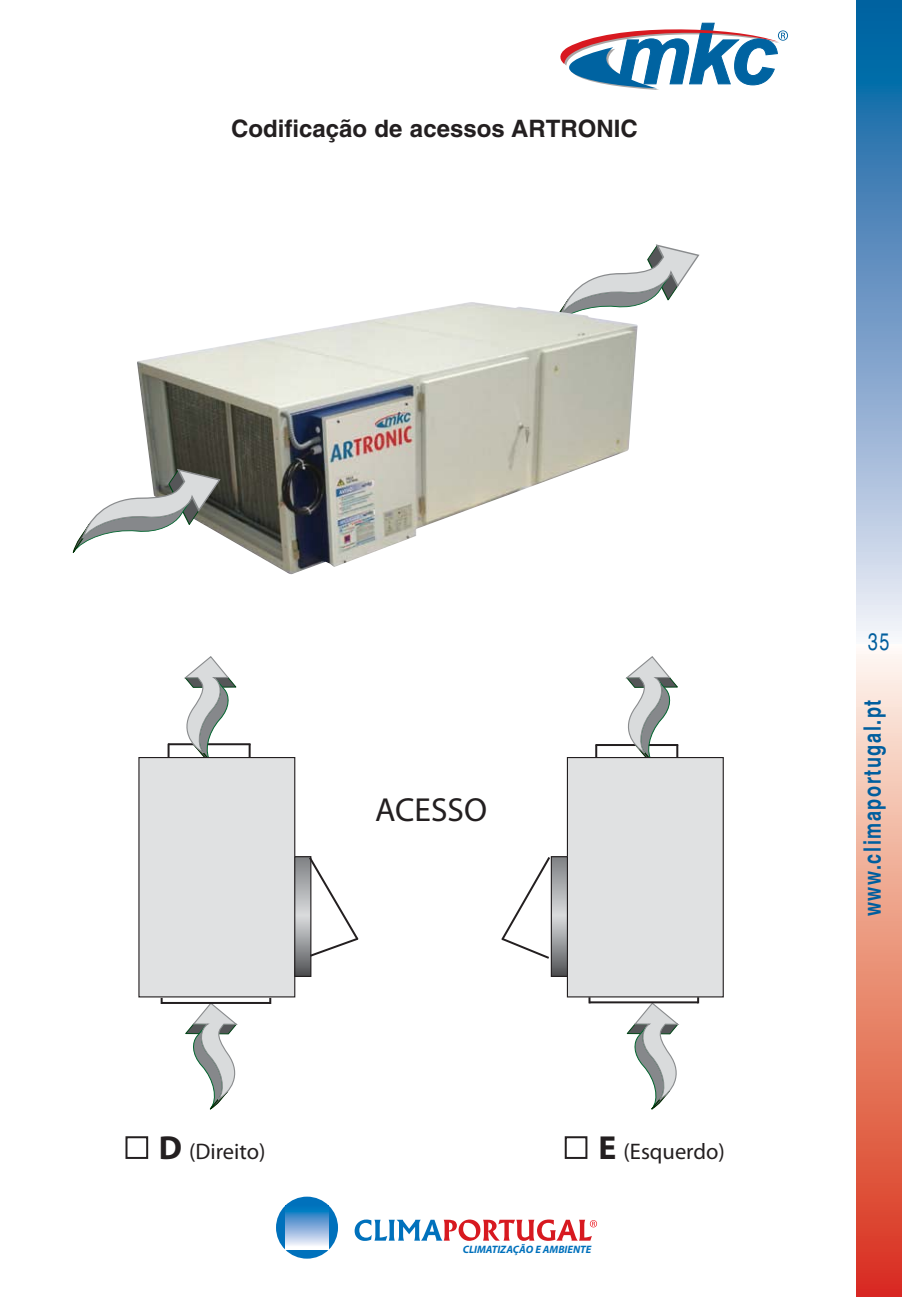
<style>
.page{position:relative;width:910px;height:1297px;background:#fff}
.page>*{position:absolute;margin:0;border:0;box-sizing:border-box;transform-origin:0 0}
.t1{font:33.4px "Myriad Pro";color:#231f20}
.t2{font:700 24px "Helvetica";color:#231f20}
.t3{font:700 24px "Helvetica";letter-spacing:.09em;color:#005e9e;scale:.75 1}
.t4{font:24px "Helvetica";color:#005e9e;scale:.75 1}
.t5{font:22.6px "Myriad Pro";color:#231f20}
.t6{font:italic 700 10.8px "Myriad";color:#0071bc}
.s1{font-weight:700;font-size:33.4px}
</style>
<div class="page">
<svg style="left:856px;top:0;width:46px;height:637px;background:#729fc8"></svg>
<div style="left:856px;top:644px;width:46px;height:653px;background:linear-gradient(to bottom,#fdf6e6,#d82e14)"></div>
<svg style="left:560px;top:23px;width:228px;height:67px"></svg>
<div style="left:276px;top:1197px;width:62px;height:62px;background:#0071bc;border-radius:50%"></div>
<svg style="left:285px;top:1210px;width:44px;height:39px;background:#8eb7df"></svg>
<svg style="left:355px;top:1219px;width:242px;height:22px"></svg>
<svg style="left:566px;top:244px;width:134px;height:87px"></svg>
<img style="left:137px;top:302px;width:500px;height:272px">
<svg style="left:72px;top:447px;width:204px;height:127px"></svg>
<svg style="left:168px;top:745px;width:2px;height:12px"></svg>
<svg style="left:249px;top:744px;width:2px;height:13px"></svg>
<hr style="left:168px;top:743px;width:82px;height:2px;background:#231f20">
<svg style="left:595px;top:744px;width:2px;height:13px"></svg>
<hr style="left:596px;top:744px;width:82px;height:2px;background:#231f20">
<svg style="left:625px;top:656px;width:53px;height:101px"></svg>
<svg style="left:177px;top:656px;width:60px;height:101px"></svg>
<div style="left:139px;top:757px;width:156px;height:240px;background:#e0e1e2"></div>
<div style="left:138px;top:757px;width:157px;height:240px;border:1px solid #231f20"></div>
<svg style="left:296px;top:858px;width:13px;height:117px"></svg>
<div style="left:294px;top:856px;width:17px;height:121px;border:1px solid #231f20"></div>
<div style="left:567px;top:757px;width:156px;height:240px;background:#e0e1e2"></div>
<div style="left:567px;top:757px;width:157px;height:240px;border:1px solid #231f20"></div>
<svg style="left:553px;top:858px;width:13px;height:117px;background:#a0a2a4"></svg>
<div style="left:551px;top:856px;width:17px;height:121px;border:1px solid #231f20"></div>
<svg style="left:125px;top:1000px;width:575px;height:159px"></svg>
<svg style="left:307px;top:856px;width:52px;height:102px"></svg>
<svg style="left:501px;top:856px;width:51px;height:104px"></svg>
<p class="t2" style="left:231px;top:119px;width:408px">Codificação de acessos ARTRONIC</p>
<h1 class="t1" style="left:375px;top:790px;width:113px">ACESSO</h1>
<p class="t5" style="left:159px;top:1138px;width:108px"><span class="s1">D</span> (Direito)</p>
<p class="t5" style="left:598px;top:1138px;width:128px"><span class="s1">E</span> (Esquerdo)</p>
<p class="t6" style="left:463px;top:1245px;width:130px">CLIMATIZAÇÃO E AMBIENTE</p>
<p class="t4" style="left:868px;top:632px;width:30px">35</p>
<p class="t3" style="left:863px;top:916px;width:290px;rotate:-90deg">www.climaportugal.pt</p>
</div>
